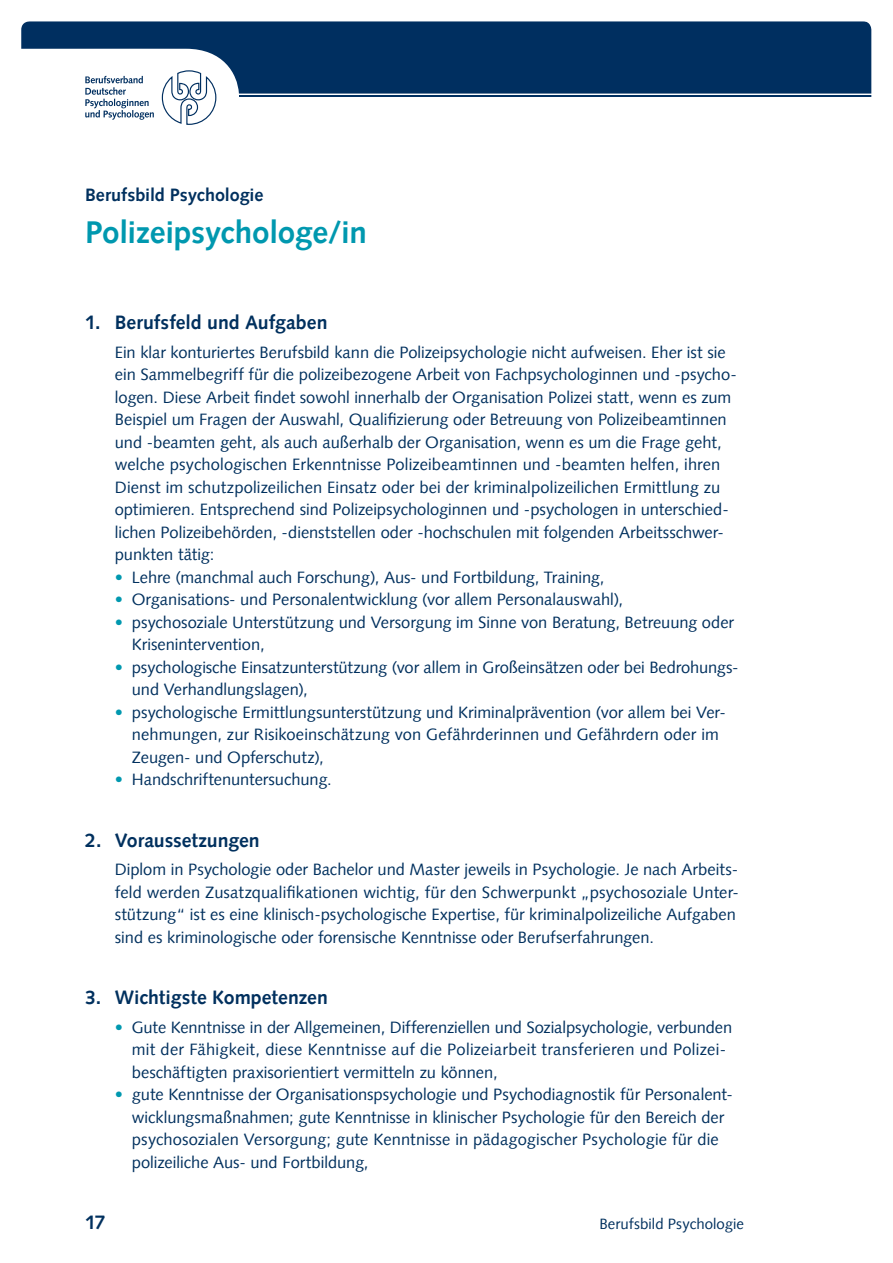
<style>
.page{position:relative;width:893px;height:1263px;background:#fff}
.page>*{position:absolute;margin:0;border:0;box-sizing:border-box;transform-origin:0 0}
.t1{font:700 31.5px "Syntax LT";letter-spacing:-.01em;color:#0098af}
.t2{font:700 19.5px "Syntax LT";color:#00305e}
.t3{font:700 18px "Syntax LT";letter-spacing:-.005em;color:#00305e}
.t4{font:16.5px/22.5px "Syntax LT";color:#00305e}
.t5{font:15px "Syntax LT";letter-spacing:.005em;color:#00305e}
.s1{color:#0098af}
</style>
<div class="page">
<svg style="left:21px;top:21px;width:850px;height:73px;fill:#002f60"></svg>
<hr style="left:239px;top:95px;width:632px;height:2px;background:#002f60">
<svg style="left:162px;top:70px;width:54px;height:55px"></svg>
<svg style="left:85px;top:76px;width:69px;height:44px"></svg>
<p class="t3" style="left:85px;top:184px;width:180px">Berufsbild Psychologie</p>
<h1 class="t1" style="left:85px;top:214px;width:284px">Polizeipsychologe/in</h1>
<p class="t2" style="left:85px;top:311px;width:244px">1. Berufsfeld und Aufgaben</p>
<p class="t4" style="left:115px;top:341px;width:624px">Ein klar konturiertes Berufsbild kann die Polizeipsychologie nicht aufweisen. Eher ist sie ein Sammelbegriff für die polizeibezogene Arbeit von Fachpsychologinnen und -psycho&shy;logen. Diese Arbeit findet sowohl innerhalb der Organisation Polizei statt, wenn es zum Beispiel um Fragen der Auswahl, Qualifizierung oder Betreuung von Polizeibeamtinnen und -beamten geht, als auch außerhalb der Organisation, wenn es um die Frage geht, welche psychologischen Erkenntnisse Polizeibeamtinnen und -beamten helfen, ihren Dienst im schutzpolizeilichen Einsatz oder bei der kriminalpolizeilichen Ermittlung zu optimieren. Entsprechend sind Polizeipsychologinnen und -psychologen in unterschied&shy;lichen Polizeibehörden, -dienststellen oder -hochschulen mit folgenden Arbeitsschwer&shy;punkten tätig:</p>
<p class="t4" style="left:115px;top:566px;width:491px"><span class="s1">•</span> Lehre (manchmal auch Forschung), Aus- und Fortbildung, Training,</p>
<p class="t4" style="left:115px;top:588px;width:510px"><span class="s1">•</span> Organisations- und Personalentwicklung (vor allem Personalauswahl),</p>
<p class="t4" style="left:132px;top:611px;width:604px;text-indent:-17px"><span class="s1">•</span> psychosoziale Unterstützung und Versorgung im Sinne von Beratung, Betreuung oder<br>Krisenintervention,</p>
<p class="t4" style="left:132px;top:656px;width:608px;text-indent:-17px"><span class="s1">•</span> psychologische Einsatzunterstützung (vor allem in Großeinsätzen oder bei Bedrohungs&shy;und Verhandlungslagen),</p>
<p class="t4" style="left:132px;top:701px;width:595px;text-indent:-17px"><span class="s1">•</span> psychologische Ermittlungsunterstützung und Kriminalprävention (vor allem bei Ver&shy;nehmungen, zur Risikoeinschätzung von Gefährderinnen und Gefährdern oder im<br>Zeugen- und Opferschutz),</p>
<p class="t4" style="left:115px;top:768px;width:218px"><span class="s1">•</span> Handschriftenuntersuchung.</p>
<p class="t2" style="left:85px;top:829px;width:176px">2. Voraussetzungen</p>
<p class="t4" style="left:115px;top:858px;width:626px">Diplom in Psychologie oder Bachelor und Master jeweils in Psychologie. Je nach Arbeits&shy;feld werden Zusatzqualifikationen wichtig, für den Schwerpunkt „psychosoziale Unter&shy;stützung“ ist es eine klinisch-psychologische Expertise, für kriminalpolizeiliche Aufgaben sind es kriminologische oder forensische Kenntnisse oder Berufserfahrungen.</p>
<p class="t2" style="left:85px;top:986px;width:244px">3. Wichtigste Kompetenzen</p>
<p class="t4" style="left:132px;top:1016px;width:602px;text-indent:-17px"><span class="s1">•</span> Gute Kenntnisse in der Allgemeinen, Differenziellen und Sozialpsychologie, verbunden mit der Fähigkeit, diese Kenntnisse auf die Polizeiarbeit transferieren und Polizei&shy;beschäftigten praxisorientiert vermitteln zu können,</p>
<p class="t4" style="left:132px;top:1083px;width:603px;text-indent:-17px"><span class="s1">•</span> gute Kenntnisse der Organisationspsychologie und Psychodiagnostik für Personalent&shy;wicklungsmaßnahmen; gute Kenntnisse in klinischer Psychologie für den Bereich der psychosozialen Versorgung; gute Kenntnisse in pädagogischer Psychologie für die polizeiliche Aus- und Fortbildung,</p>
<p class="t2" style="left:85px;top:1211px;width:22px">17</p>
<p class="t5" style="left:599px;top:1215px;width:146px">Berufsbild Psychologie</p>
</div>
